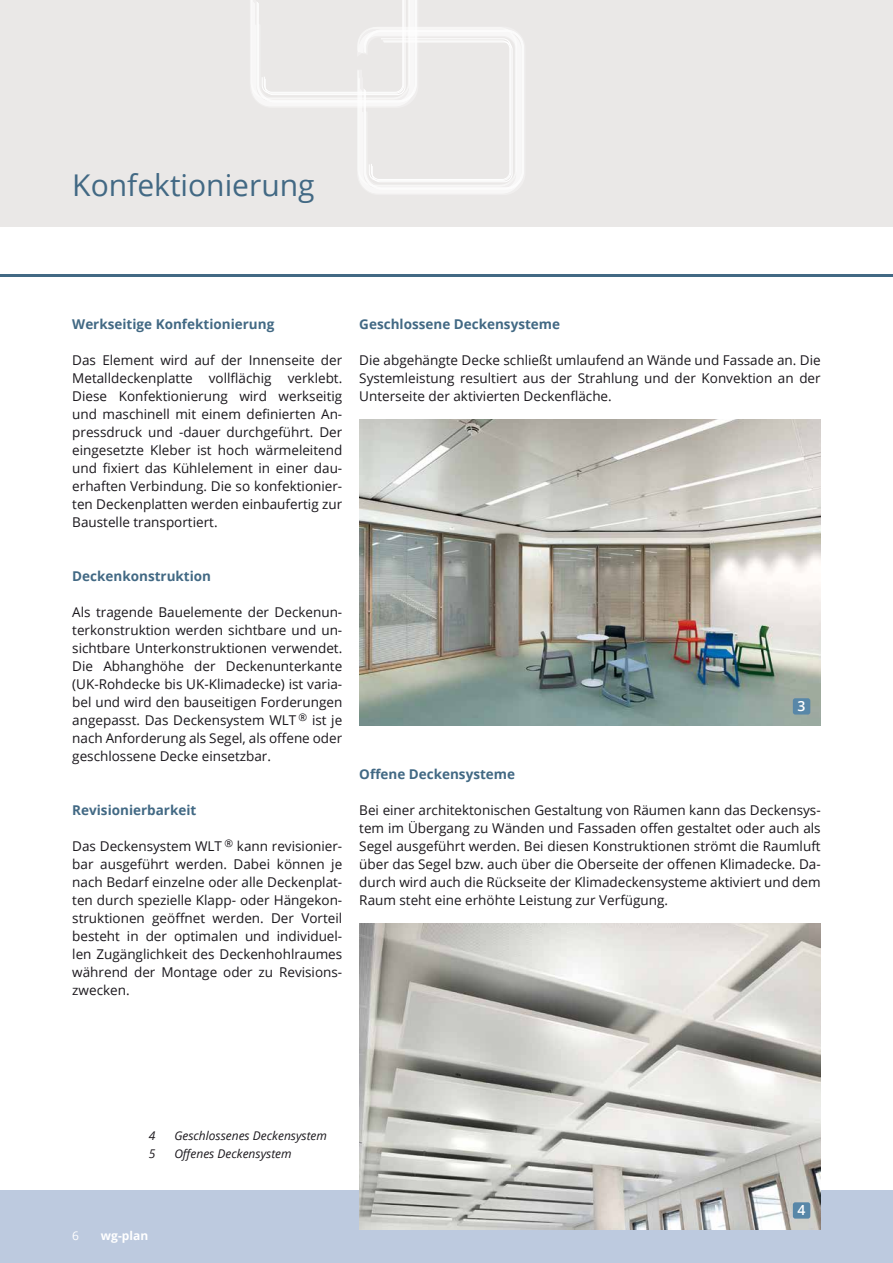
<style>
.page{position:relative;width:893px;height:1263px;background:#fff}
.page>*{position:absolute;margin:0;border:0;box-sizing:border-box;transform-origin:0 0}
.t1{font:30px "Open Sans";color:#426984}
.t2{font:600 13.95px "Open Sans";color:#fff}
.t3{font:13.5px/18px "Open Sans";color:#1a171c;text-align:justify}
.t4{font:700 13.5px "Open Sans";color:#426984}
.t5{font:italic 12px "Open Sans";color:#1a171c}
.t6{font:700 12px "Open Sans";color:#fff}
.t7{font:12px "Open Sans";color:#fff}
</style>
<div class="page">
<div style="left:0;top:1191px;width:893px;height:72px;background:#bdcadf"></div>
<div style="left:0;top:0;width:893px;height:238px;background:#eae8e7"></div>
<div style="left:0;top:230px;width:893px;height:46px;background:#426984"></div>
<div style="left:0;top:227px;width:893px;height:47px;background:#fff"></div>
<svg style="left:250px;top:0;width:274px;height:194px"></svg>
<img style="left:359px;top:419px;width:462px;height:306px">
<img style="left:359px;top:923px;width:462px;height:306px">
<div style="left:793px;top:698px;width:17px;height:16px;background:#5887a8;border-radius:2px"></div>
<div style="left:793px;top:1202px;width:17px;height:16px;background:#5887a8;border-radius:2px"></div>
<h1 class="t1" style="left:72px;top:164px;width:244px">Konfektionierung</h1>
<p class="t4" style="left:72px;top:315px;width:203px">Werkseitige Konfektionierung</p>
<p class="t3" style="left:72px;top:351px;width:272px">Das Element wird auf der Innenseite der Metalldeckenplatte vollflächig verklebt.<br>Diese Konfektionierung wird werkseitig und maschinell mit einem definierten An&shy;pressdruck und -dauer durchgeführt. Der eingesetzte Kleber ist hoch wärmeleitend und fixiert das Kühlelement in einer dau&shy;erhaften Verbindung. Die so konfektionier&shy;ten Deckenplatten werden einbaufertig zur Baustelle transportiert.</p>
<p class="t4" style="left:72px;top:567px;width:140px">Deckenkonstruktion</p>
<p class="t3" style="left:72px;top:603px;width:272px">Als tragende Bauelemente der Deckenun&shy;terkonstruktion werden sichtbare und un&shy;sichtbare Unterkonstruktionen verwendet.<br>Die Abhanghöhe der Deckenunterkante (UK-Rohdecke bis UK-Klimadecke) ist varia&shy;bel und wird den bauseitigen Forderungen angepasst. Das Deckensystem WLT <sup>®</sup> ist je nach Anforderung als Segel, als offene oder geschlossene Decke einsetzbar.</p>
<p class="t4" style="left:72px;top:801px;width:126px">Revisionierbarkeit</p>
<p class="t3" style="left:72px;top:837px;width:272px">Das Deckensystem WLT <sup>®</sup> kann revisionier&shy;bar ausgeführt werden. Dabei können je nach Bedarf einzelne oder alle Deckenplat&shy;ten durch spezielle Klapp- oder Hängekon&shy;struktionen geöffnet werden. Der Vorteil besteht in der optimalen und individuel&shy;len Zugänglichkeit des Deckenhohlraumes während der Montage oder zu Revisions&shy;zwecken.</p>
<p class="t4" style="left:359px;top:315px;width:202px">Geschlossene Deckensysteme</p>
<p class="t3" style="left:359px;top:351px;width:463px">Die abgehängte Decke schließt umlaufend an Wände und Fassade an. Die Systemleistung resultiert aus der Strahlung und der Konvektion an der Unterseite der aktivierten Deckenfläche.</p>
<p class="t2" style="left:798px;top:696px;width:9px">3</p>
<p class="t4" style="left:359px;top:765px;width:157px">Offene Deckensysteme</p>
<p class="t3" style="left:359px;top:801px;width:463px">Bei einer architektonischen Gestaltung von Räumen kann das Deckensys&shy;tem im Übergang zu Wänden und Fassaden offen gestaltet oder auch als Segel ausgeführt werden. Bei diesen Konstruktionen strömt die Raumluft über das Segel bzw. auch über die Oberseite der offenen Klimadecke. Da&shy;durch wird auch die Rückseite der Klimadeckensysteme aktiviert und dem Raum steht eine erhöhte Leistung zur Verfügung.</p>
<p class="t5" style="left:149px;top:1127px;width:8px">4</p>
<p class="t5" style="left:174px;top:1127px;width:154px">Geschlossenes Deckensystem</p>
<p class="t5" style="left:149px;top:1145px;width:8px">5</p>
<p class="t5" style="left:174px;top:1145px;width:119px">Offenes Deckensystem</p>
<p class="t7" style="left:72px;top:1227px;width:8px">6</p>
<p class="t6" style="left:101px;top:1227px;width:49px">wg-plan</p>
<p class="t2" style="left:798px;top:1200px;width:9px">4</p>
</div>
